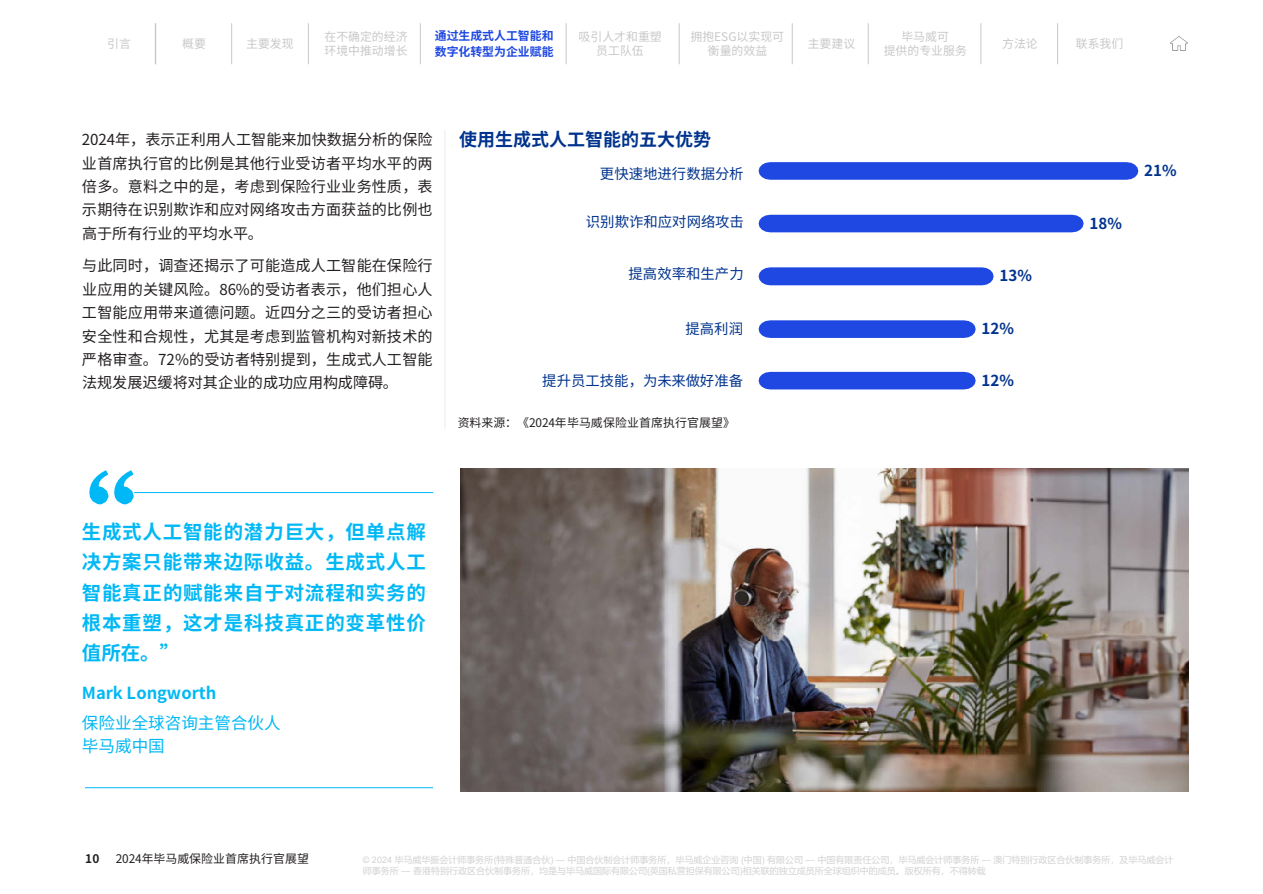
<style>
.page{position:relative;width:1263px;height:894px;background:#fff}
.page>*{position:absolute;margin:0;border:0;box-sizing:border-box;transform-origin:0 0}
.t1{font:700 19.5px/30.5px "Noto Sans CJ Ksc";letter-spacing:.035em;color:#00b8f5;text-align:justify}
.t2{font:700 18px "Noto Sans CJ Ksc";color:#00338d}
.t3{font:16.5px/23.1px "Noto Sans CJ Ksc";color:#00b8f5}
.t4{font:700 16.5px "Noto Sans CJ Ksc";color:#00b8f5}
.t5{font:15.15px/23.4px "Noto Sans CJ Ksc";color:#231f20;text-align:justify}
.t6{font:700 15.15px "Noto Sans CJ Ksc";letter-spacing:.005em;color:#00338d}
.t7{font:14.4px "Noto Sans CJ Ksc";color:#00338d}
.t8{font:11.85px/14.4px "Noto Sans CJ Ksc";color:#c8c8c8;text-align:center}
.t9{font:11.85px "Noto Sans CJ Ksc";color:#231f20}
.t10{font:700 11.85px/16.2px "Noto Sans CJ Ksc";color:#1e48e1}
.t11{font:700 11.85px "Noto Sans CJ Ksc";color:#231f20}
.t12{font:9px "Microsoft Ya Hei";color:#d2d2d2}
.t13{font:9px "Arial";color:#d2d2d2}
.s1{font-family:"Arial"}
</style>
<div class="page">
<svg style="left:759px;top:162px;width:379px;height:18px;background:#254ee1"></svg>
<div style="left:759px;top:215px;width:325px;height:17px;background:#1e48e1"></div>
<svg style="left:759px;top:267px;width:235px;height:18px;background:#274fe2"></svg>
<svg style="left:759px;top:320px;width:217px;height:18px;background:#2850e2"></svg>
<div style="left:759px;top:372px;width:217px;height:17px;background:#1e48e1"></div>
<hr style="left:445px;top:130px;width:1px;height:298px;background:#ededed">
<img style="left:460px;top:468px;width:728px;height:323px">
<hr style="left:85px;top:787px;width:348px;height:1px;background:#00b8f5">
<hr style="left:118px;top:492px;width:315px;height:1px;background:#00b8f5">
<svg style="left:88px;top:470px;width:49px;height:35px"></svg>
<img style="left:1171px;top:36px;width:16px;height:15px">
<hr style="left:981px;top:23px;width:1px;height:41px;background:#c8c8c8">
<hr style="left:868px;top:23px;width:1px;height:41px;background:#c8c8c8">
<hr style="left:792px;top:23px;width:1px;height:41px;background:#c8c8c8">
<hr style="left:679px;top:23px;width:1px;height:41px;background:#c8c8c8">
<hr style="left:566px;top:23px;width:1px;height:41px;background:#c8c8c8">
<hr style="left:420px;top:23px;width:1px;height:41px;background:#c8c8c8">
<hr style="left:308px;top:23px;width:1px;height:41px;background:#c8c8c8">
<hr style="left:231px;top:23px;width:1px;height:41px;background:#c8c8c8">
<hr style="left:155px;top:23px;width:1px;height:41px;background:#c8c8c8">
<hr style="left:1057px;top:23px;width:1px;height:41px;background:#c8c8c8">
<p class="t10" style="left:435px;top:28px;width:120px">通过生成式人工智能和数字化转型为企业赋能</p>
<p class="t8" style="left:324px;top:30px;width:85px;text-align:left">在不确定的经济环境中推动增长</p>
<p class="t8" style="left:691px;top:30px;width:95px">拥抱ESG以实现可衡量的效益</p>
<p class="t8" style="left:579px;top:30px;width:85px">吸引人才和重塑员工队伍</p>
<p class="t8" style="left:884px;top:30px;width:85px">毕马威可<br>提供的专业服务</p>
<p class="t8" style="left:107px;top:37px;width:25px">引言</p>
<p class="t8" style="left:1002px;top:37px;width:37px">方法论</p>
<p class="t8" style="left:182px;top:37px;width:25px">概要</p>
<p class="t8" style="left:246px;top:37px;width:49px">主要发现</p>
<p class="t8" style="left:1076px;top:37px;width:49px">联系我们</p>
<p class="t8" style="left:808px;top:37px;width:49px">主要建议</p>
<p class="t5" style="left:82px;top:128px;width:352px">2024年，表示正利用人工智能来加快数据分析的保险业首席执行官的比例是其他行业受访者平均水平的两倍多。意料之中的是，考虑到保险行业业务性质，表示期待在识别欺诈和应对网络攻击方面获益的比例也高于所有行业的平均水平。</p>
<p class="t5" style="left:82px;top:254px;width:352px">与此同时，调查还揭示了可能造成人工智能在保险行业应用的关键风险。86%的受访者表示，他们担心人工智能应用带来道德问题。近四分之三的受访者担心安全性和合规性，尤其是考虑到监管机构对新技术的严格审查。72%的受访者特别提到，生成式人工智能法规发展迟缓将对其企业的成功应用构成障碍。</p>
<p class="t2" style="left:459px;top:129px;width:253px">使用生成式人工智能的五大优势</p>
<p class="t7" style="left:600px;top:165px;width:145px">更快速地进行数据分析</p>
<p class="t7" style="left:586px;top:214px;width:160px">识别欺诈和应对网络攻击</p>
<p class="t6" style="left:1090px;top:215px;width:34px">18%</p>
<p class="t7" style="left:628px;top:266px;width:117px">提高效率和生产力</p>
<p class="t6" style="left:1000px;top:266px;width:34px">13%</p>
<p class="t7" style="left:685px;top:320px;width:59px">提高利润</p>
<p class="t6" style="left:982px;top:320px;width:34px">12%</p>
<p class="t7" style="left:542px;top:372px;width:202px">提升员工技能，为未来做好准备</p>
<p class="t6" style="left:982px;top:372px;width:34px">12%</p>
<p class="t9" style="left:458px;top:416px;width:279px">资料来源：《2024年毕马威保险业首席执行官展望》</p>
<p class="t6" style="left:1144px;top:162px;width:34px">21%</p>
<p class="t1" style="left:82px;top:516px;width:345px">生成式人工智能的潜力巨大，但单点解决方案只能带来边际收益。生成式人工智能真正的赋能来自于对流程和实务的根本重塑，这才是科技真正的变革性价值所在。”</p>
<p class="t4" style="left:82px;top:683px;width:136px">Mark Longworth</p>
<p class="t3" style="left:82px;top:711px;width:200px">保险业全球咨询主管合伙人毕马威中国</p>
<p class="t11" style="left:85px;top:851px;width:16px">10</p>
<p class="t9" style="left:116px;top:851px;width:195px">2024年毕马威保险业首席执行官展望</p>
<p class="t12" style="left:363px;top:853px;width:812px"><span class="s1">© 2024</span> 毕马威华振会计师事务所特殊普通合伙<span class="s1">) —</span> 中国合伙制会计师事务所，毕马威企业咨询 中国有限公司 <span class="s1">—</span> 中国有限责任公司，毕马威会计师事务所 <span class="s1">—</span> 澳门特别行政区合伙制事务所，及毕马威会计</p>
<p class="t13" style="left:494px;top:853px;width:4px">(</p>
<p class="t13" style="left:741px;top:853px;width:4px">(</p>
<p class="t13" style="left:762px;top:853px;width:4px">)</p>
<p class="t12" style="left:363px;top:864px;width:624px">师事务所 <span class="s1">—</span> 香港特别行政区合伙制事务所，均是与毕马威国际有限公司英国私营担保有限公司相关联的独立成员所全球组织中的成员。版权所有，不得转载</p>
<p class="t13" style="left:647px;top:864px;width:4px">(</p>
<p class="t13" style="left:740px;top:864px;width:4px">)</p>
</div>
